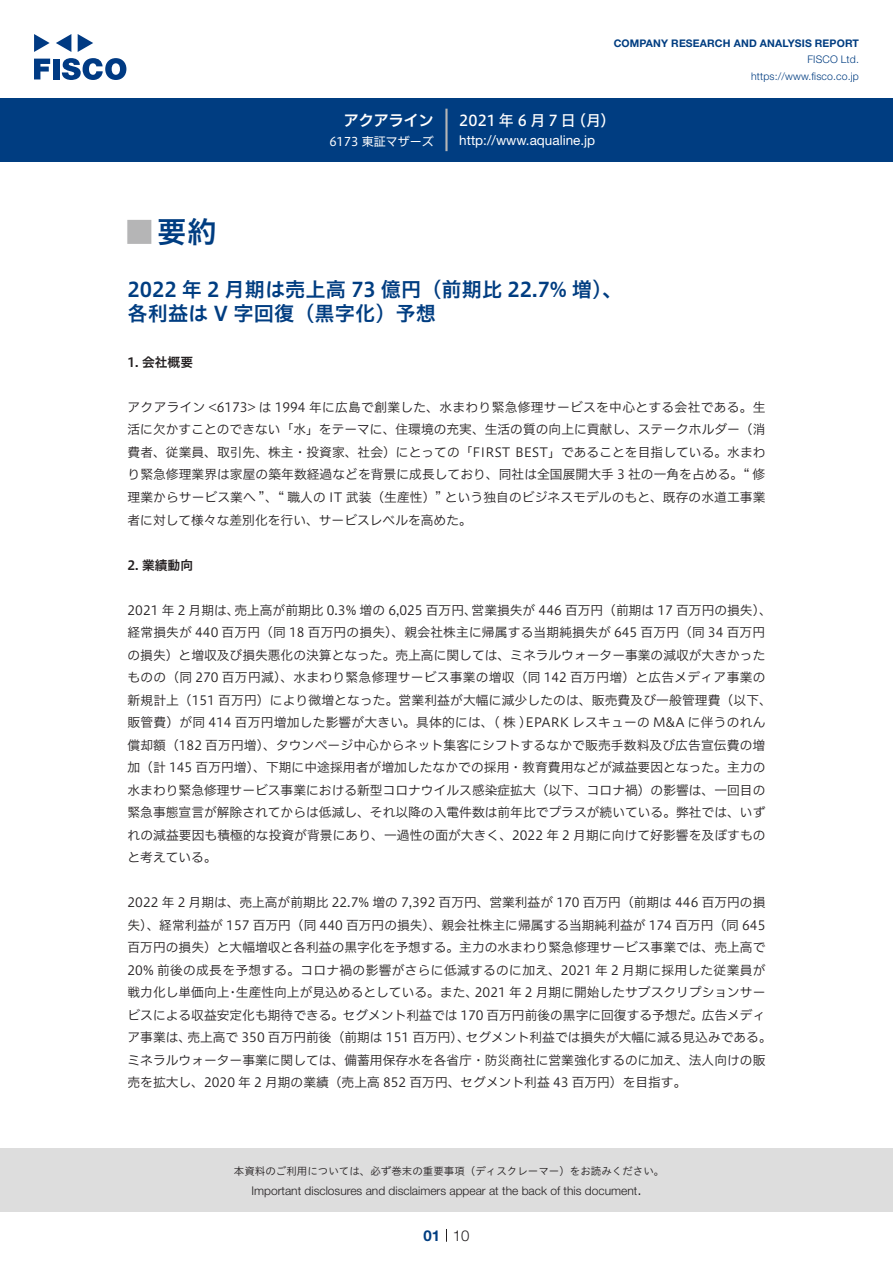
<style>
.page{position:relative;width:893px;height:1263px;background:#fff}
.page>*{position:absolute;margin:0;border:0;box-sizing:border-box;transform-origin:0 0}
.t1{font:30px "Hiragino UD Sans Std N W6";color:#003d81}
.t2{font:700 24px "Koz Go Pro";color:#b5b5b6}
.t3{font:20.25px/24px "Hiragino UD Sans Std W6";color:#003d81}
.t4{font:15px "Hiragino UD Sans F Std N W5";letter-spacing:.2em;color:#fff}
.t5{font:15px "Hiragino UD Sans F Std N W6";color:#fff}
.t6{font:300 15px "Helvetica Neue LT Std";color:#231f20}
.t7{font:700 15px "Helvetica Neue LT Std";color:#003d81}
.t8{font:13.5px "Helvetica Neue LT Std";color:#fff}
.t9{font:12.75px/22.5px "Hiragino UD Sans F Std N W3";color:#231f20}
.t10{font:12.75px "Hiragino UD Sans F Std N W6";color:#231f20}
.t11{font:300 12px "Helvetica Neue LT Std";color:#231f20}
.t12{font:12px "Hiragino UD Sans F Std N W4";color:#fff}
.t13{font:10.5px "Hiragino UD Sans Std W3";color:#231f20}
.t14{font:700 10.5px "Helvetica Neue LT Std";letter-spacing:.015em;color:#003d81}
.t15{font:300 10.5px/16.5px "Helvetica Neue LT Std";letter-spacing:.015em;color:#003d81;text-align:right}
</style>
<div class="page">
<div style="left:0;top:1148px;width:893px;height:64px;background:#ddd"></div>
<svg style="left:34px;top:59px;width:16px;height:20px"></svg>
<div style="left:53px;top:59px;width:6px;height:20px;background:#003a83"></div>
<svg style="left:62px;top:58px;width:64px;height:22px"></svg>
<svg style="left:34px;top:34px;width:16px;height:18px"></svg>
<svg style="left:78px;top:34px;width:15px;height:18px"></svg>
<svg style="left:56px;top:34px;width:15px;height:18px"></svg>
<div style="left:0;top:98px;width:893px;height:64px;background:#003d81"></div>
<hr style="left:445px;top:109px;width:3px;height:42px;background:#b5b5b6">
<svg style="left:446px;top:1229px;width:1px;height:13px"></svg>
<p class="t5" style="left:344px;top:109px;width:92px">アクアライン</p>
<p class="t12" style="left:329px;top:132px;width:106px">6173 東証マザーズ</p>
<p class="t14" style="left:614px;top:37px;width:247px">COMPANY RESEARCH AND ANALYSIS REPORT</p>
<p class="t15" style="left:751px;top:51px;width:109px">FISCO Ltd. https://www.fisco.co j p.</p>
<p class="t4" style="left:459px;top:109px;width:118px">2021年6月7日</p>
<p class="t4" style="left:571px;top:109px;width:46px">（月(</p>
<p class="t8" style="left:459px;top:132px;width:137px">http://www.aqualine j p.</p>
<h1 class="t1" style="left:157px;top:209px;width:61px">要約</h1>
<h2 class="t2" style="left:128px;top:217px;width:25px">█</h2>
<h3 class="t3" style="left:128px;top:276px;width:496px">2022 年 2 月期は売上高 73 億円（前期比 22.7% 増、(各利益は V 字回復（黒字化）予想</h3>
<p class="t10" style="left:128px;top:352px;width:67px">1. 会社概要</p>
<p class="t9" style="left:128px;top:395px;width:639px;text-align:justify">アクアライン &lt;6173&gt; は 1994 年に広島で創業した、水まわり緊急修理サービスを中心とする会社である。生活に欠かすことのできない「水」をテーマに、住環境の充実、生活の質の向上に貢献し、ステークホルダー（消費者、従業員、取引先、株主・投資家、社会）にとっての「FIRST BEST」であることを目指している。水まわり緊急修理業界は家屋の築年数経過などを背景に成長しており、同社は全国展開大手 3 社の一角を占める。“ 修理業からサービス業へ ”、“ 職人の IT 武装（生産性）” という独自のビジネスモデルのもと、既存の水道工事業者に対して様々な差別化を行い、サービスレベルを高めた。</p>
<p class="t10" style="left:128px;top:555px;width:67px">2. 業績動向</p>
<p class="t9" style="left:472px;top:598px;width:302px">営業損失が 446 百万円（前期は 17 百万円の損失、(</p>
<p class="t9" style="left:234px;top:598px;width:244px">売上高が前期比 0.3% 増の 6,025 百万円、</p>
<p class="t9" style="left:128px;top:598px;width:646px">2021 年 2 月期は、<br>経常損失が 440 百万円（同 18 百万円の損失）、親会社株主に帰属する当期純損失が 645 百万円（同 34 百万円の損失）と増収及び損失悪化の決算となった。売上高に関しては、ミネラルウォーター事業の減収が大きかったものの（同 270 百万円減）、水まわり緊急修理サービス事業の増収（同 142 百万円増）と広告メディア事業の新規計上（151 百万円）により微増となった。営業利益が大幅に減少したのは、販売費及び一般管理費（以下、販管費）が同 414 百万円増加した影響が大きい。具体的には、( 株 )EPARK レスキューの M&amp;A に伴うのれん償却額（182 百万円増）、タウンページ中心からネット集客にシフトするなかで販売手数料及び広告宣伝費の増加（計 145 百万円増）、下期に中途採用者が増加したなかでの採用・教育費用などが減益要因となった。主力の水まわり緊急修理サービス事業における新型コロナウイルス感染症拡大（以下、コロナ禍）の影響は、一回目の緊急事態宣言が解除されてからは低減し、それ以降の入電件数は前年比でプラスが続いている。弊社では、いずれの減益要因も積極的な投資が背景にあり、一過性の面が大きく、2022 年 2 月期に向けて好影響を及ぼすものと考えている。</p>
<p class="t9" style="left:128px;top:890px;width:639px;text-align:right">2022 年 2 月期は、売上高が前期比 22.7% 増の 7,392 百万円、営業利益が 170 百万円（前期は 446 百万円の損失）、経常利益が 157 百万円（同 440 百万円の損失）、親会社株主に帰属する当期純利益が 174 百万円（同 645百万円の損失）と大幅増収と各利益の黒字化を予想する。主力の水まわり緊急修理サービス事業では、売上高で20% 前後の成長を予想する。コロナ禍の影響がさらに低減するのに加え、2021 年 2 月期に採用した従業員が2021 年 2 月期に開始したサブスクリプションサー</p>
<p class="t9" style="left:236px;top:980px;width:244px">生産性向上が見込めるとしている。また、</p>
<p class="t9" style="left:128px;top:980px;width:103px">戦力化し単価向上</p>
<p class="t9" style="left:128px;top:1003px;width:639px">ビスによる収益安定化も期待できる。セグメント利益では 170 百万円前後の黒字に回復する予想だ。広告メディ</p>
<p class="t9" style="left:466px;top:1025px;width:307px">セグメント利益では損失が大幅に減る見込みである。</p>
<p class="t9" style="left:226px;top:980px;width:14px">・</p>
<p class="t9" style="left:187px;top:1025px;width:284px">売上高で 350 百万円前後（前期は 151 百万円）、</p>
<p class="t9" style="left:128px;top:1025px;width:639px">ア事業は、<br>ミネラルウォーター事業に関しては、備蓄用保存水を各省庁・防災商社に営業強化するのに加え、法人向けの販売を拡大し、2020 年 2 月期の業績（売上高 852 百万円、セグメント利益 43 百万円）を目指す。</p>
<p class="t13" style="left:234px;top:1163px;width:432px">本資料のご利用については、必ず巻末の重要事項（ディスクレーマー）をお読みください。</p>
<p class="t6" style="left:637px;top:1180px;width:6px">.</p>
<p class="t11" style="left:251px;top:1183px;width:387px">Important disclosures and disclaimers appear at the back of this document</p>
<p class="t7" style="left:423px;top:1226px;width:18px">01</p>
<p class="t6" style="left:453px;top:1226px;width:18px">10</p>
</div>
